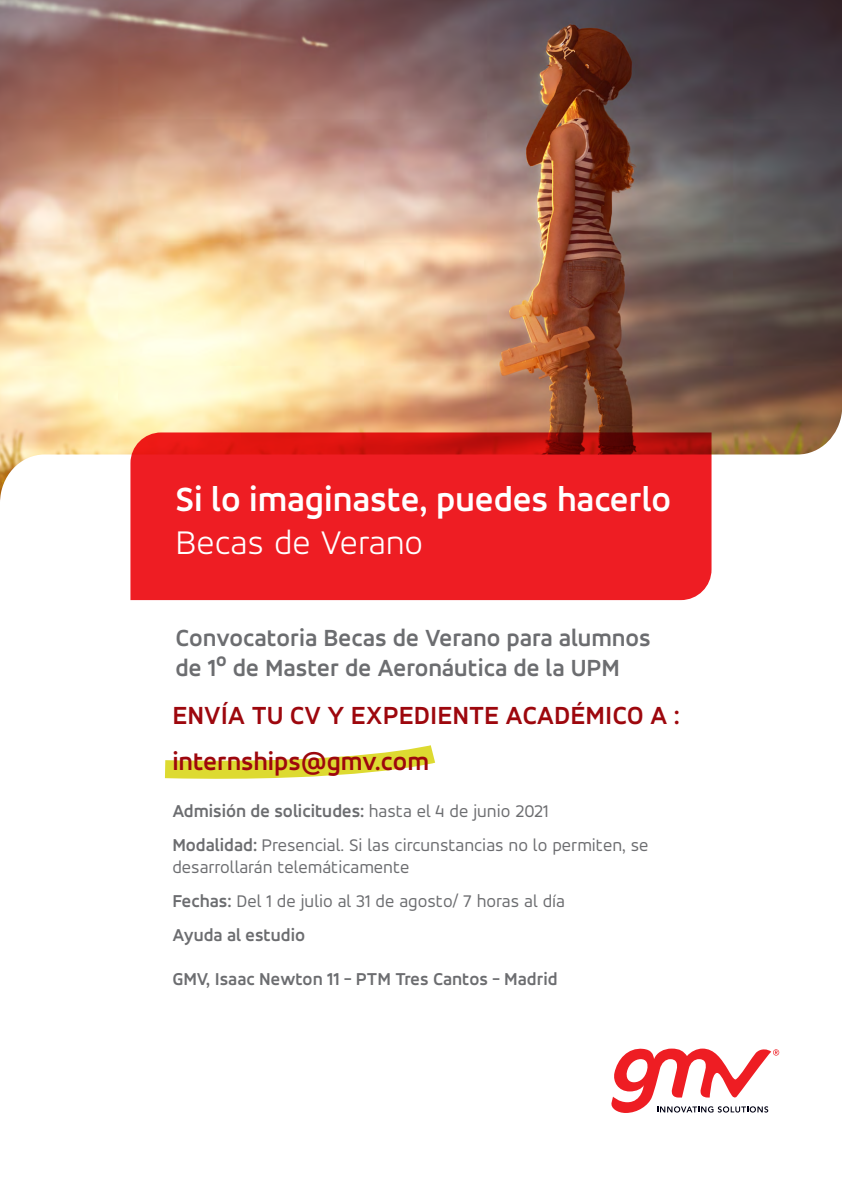
<style>
.page{position:relative;width:842px;height:1191px;background:#fff}
.page>*{position:absolute;margin:0;border:0;box-sizing:border-box;transform-origin:0 0}
.t1{font:700 36px "Accord Alternate";color:#fff}
.t2{font:300 36px "Accord Alternate";color:#fff}
.t3{font:700 26.5px/46.2px "Accord Alternate";color:#9d070d}
.t4{font:700 25px/30px "Accord Alternate";color:#6c6d70}
.t5{font:18.4px/34.1px "Accord Alternate";color:#6c6d70}
.t6{font:700 18.4px "Accord Alternate";color:#6c6d70}
.s1{font-weight:700}
</style>
<div class="page">
<svg style="left:611px;top:1048px;width:168px;height:65px"></svg>
<svg style="left:164px;top:745px;width:272px;height:34px"></svg>
<img style="left:0;top:0;width:842px;height:503px">
<svg style="left:130px;top:432px;width:581px;height:168px;background:#e81c21"></svg>
<h1 class="t1" style="left:175px;top:477px;width:497px">Si lo imaginaste, puedes hacerlo</h1>
<h1 class="t2" style="left:175px;top:521px;width:249px">Becas de Verano</h1>
<h3 class="t4" style="left:175px;top:622px;width:477px">Convocatoria Becas de Verano para alumnos de 1º de Master de Aeronáutica de la UPM</h3>
<h2 class="t3" style="left:172px;top:691px;width:509px">ENVÍA TU CV Y EXPEDIENTE ACADÉMICO A : internships@gmv.com</h2>
<p class="t5" style="left:172px;top:793px;width:478px"><span class="s1">Admisión de solicitudes:</span> hasta el 4 de junio 2021<br><span class="s1">Modalidad:</span> Presencial. Si las circunstancias no lo permiten, se</p>
<p class="t5" style="left:172px;top:849px;width:394px">desarrollarán telemáticamente<br><span class="s1">Fechas:</span> Del 1 de julio al 31 de agosto/ 7 horas al día<br><span class="s1">Ayuda al estudio</span></p>
<p class="t6" style="left:172px;top:968px;width:387px">GMV, Isaac Newton 11 - PTM Tres Cantos - Madrid</p>
</div>
